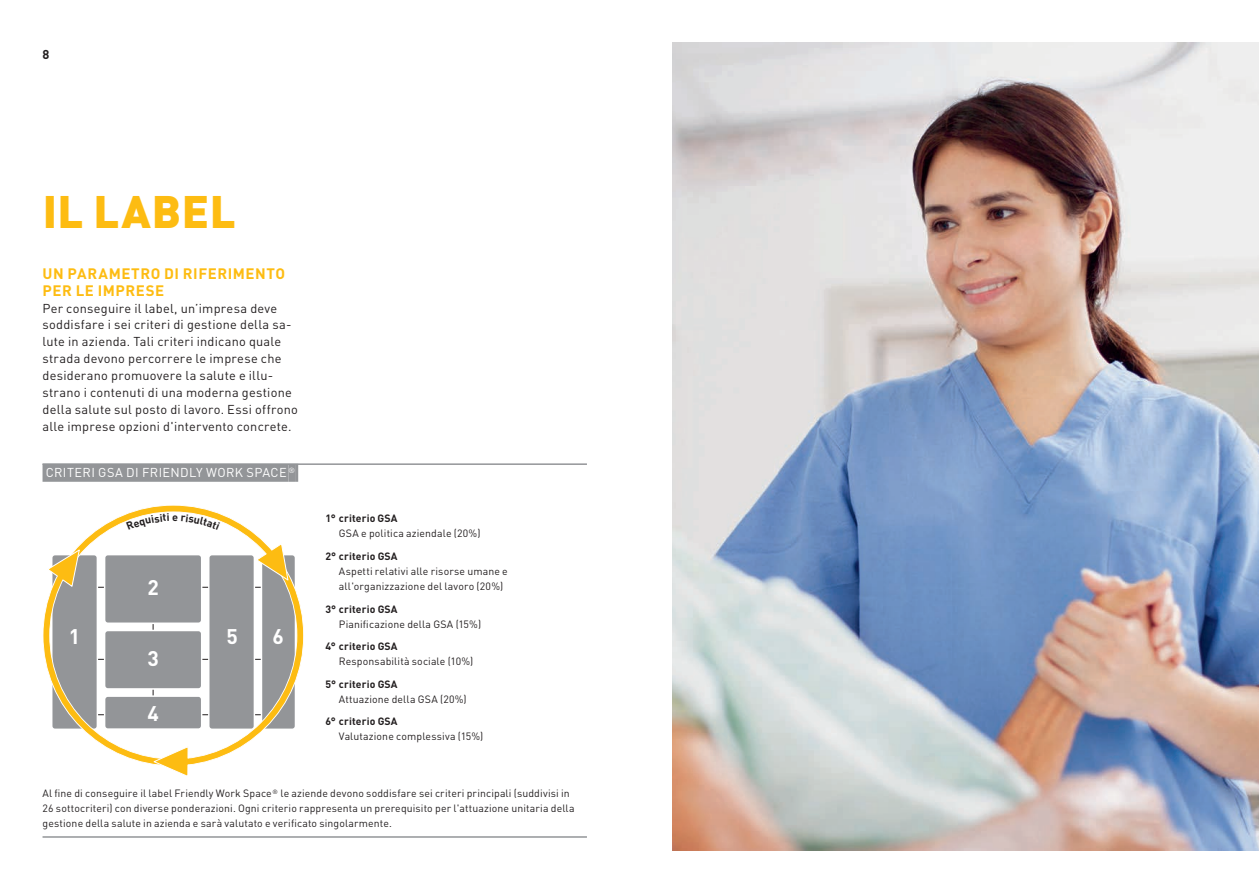
<style>
.page{position:relative;width:1259px;height:893px;background:#fff}
.page>*{position:absolute;margin:0;border:0;box-sizing:border-box;transform-origin:0 0}
.t1{font:900 45px "DIN Pro";letter-spacing:.015em;color:#fdbc12}
.t2{font:700 21px "DIN";color:#fff}
.t3{font:700 15px/16.8px "DIN Pro";letter-spacing:.04em;color:#fdbc12}
.t4{font:12.75px/17px "DIN Pro";letter-spacing:.02em;color:#231f20}
.t5{font:12.75px "DIN Pro";letter-spacing:.03em;color:#fff}
.t6{font:700 12.75px "DIN Pro";color:#231f20}
.t7{font:10.5px/15px "DIN Pro";letter-spacing:.01em;color:#231f20}
.t8{font:700 10.5px "DIN Pro";letter-spacing:.015em;color:#231f20}
</style>
<div class="page">
<hr style="left:43px;top:463px;width:544px;height:2px;background:#939598">
<div style="left:43px;top:464px;width:245px;height:18px;background:#939598"></div>
<div style="left:288px;top:464px;width:7px;height:18px;background:#939598"></div>
<hr style="left:295px;top:464px;width:3px;height:18px;background:#939598">
<hr style="left:43px;top:836px;width:544px;height:2px;background:#939598">
<svg style="left:43px;top:505px;width:261px;height:260px;fill:#939598"></svg>
<svg style="left:47px;top:548px;width:34px;height:40px"></svg>
<svg style="left:255px;top:542px;width:34px;height:46px"></svg>
<svg style="left:152px;top:745px;width:37px;height:30px"></svg>
<img style="left:672px;top:43px;width:587px;height:807px">
<svg style="left:126px;top:513px;width:94px;height:17px"></svg>
<p class="t6" style="left:43px;top:46px;width:8px">8</p>
<h1 class="t1" style="left:43px;top:181px;width:194px">IL LABEL</h1>
<h3 class="t3" style="left:43px;top:264px;width:244px">UN PARAMETRO DI RIFERIMENTO<br>PER LE IMPRESE</h3>
<p class="t4" style="left:43px;top:299px;width:257px">Per conseguire il label, un’impresa deve soddisfare i sei criteri di gestione della sa&shy;lute in azienda. Tali criteri indicano quale strada devono percorrere le imprese che desiderano promuovere la salute e illu&shy;strano i contenuti di una moderna gestione della salute sul posto di lavoro. Essi offrono alle imprese opzioni d'intervento concrete.</p>
<p class="t5" style="left:46px;top:464px;width:251px">CRITERI GSA DI FRIENDLY WORK SPACE <sup>®</sup></p>
<h2 class="t2" style="left:148px;top:573px;width:13px">2</h2>
<h2 class="t2" style="left:69px;top:622px;width:13px">1</h2>
<h2 class="t2" style="left:226px;top:622px;width:13px">5</h2>
<h2 class="t2" style="left:272px;top:622px;width:13px">6</h2>
<h2 class="t2" style="left:148px;top:644px;width:13px">3</h2>
<h2 class="t2" style="left:148px;top:700px;width:13px">4</h2>
<p class="t8" style="left:325px;top:512px;width:74px">1° criterio GSA</p>
<p class="t7" style="left:339px;top:526px;width:143px">GSA e politica aziendale (20%)</p>
<p class="t8" style="left:325px;top:549px;width:74px">2° criterio GSA</p>
<p class="t7" style="left:339px;top:563px;width:170px">Aspetti relativi alle risorse umane e all'organizzazione del lavoro (20%)</p>
<p class="t8" style="left:325px;top:602px;width:74px">3° criterio GSA</p>
<p class="t7" style="left:339px;top:616px;width:144px">Pianificazione della GSA (15%)</p>
<p class="t8" style="left:325px;top:639px;width:74px">4° criterio GSA</p>
<p class="t7" style="left:339px;top:653px;width:136px">Responsabilità sociale (10%)</p>
<p class="t8" style="left:325px;top:677px;width:74px">5° criterio GSA</p>
<p class="t7" style="left:339px;top:691px;width:129px">Attuazione della GSA (20%)</p>
<p class="t8" style="left:325px;top:714px;width:74px">6° criterio GSA</p>
<p class="t7" style="left:339px;top:728px;width:146px">Valutazione complessiva (15%)</p>
<p class="t7" style="left:43px;top:786px;width:533px">Al fine di conseguire il label Friendly Work Space<sup>®</sup> le aziende devono soddisfare sei criteri principali (suddivisi in<br>26 sottocriteri) con diverse ponderazioni. Ogni criterio rappresenta un prerequisito per l'attuazione unitaria della gestione della salute in azienda e sarà valutato e verificato singolarmente.</p>
</div>
